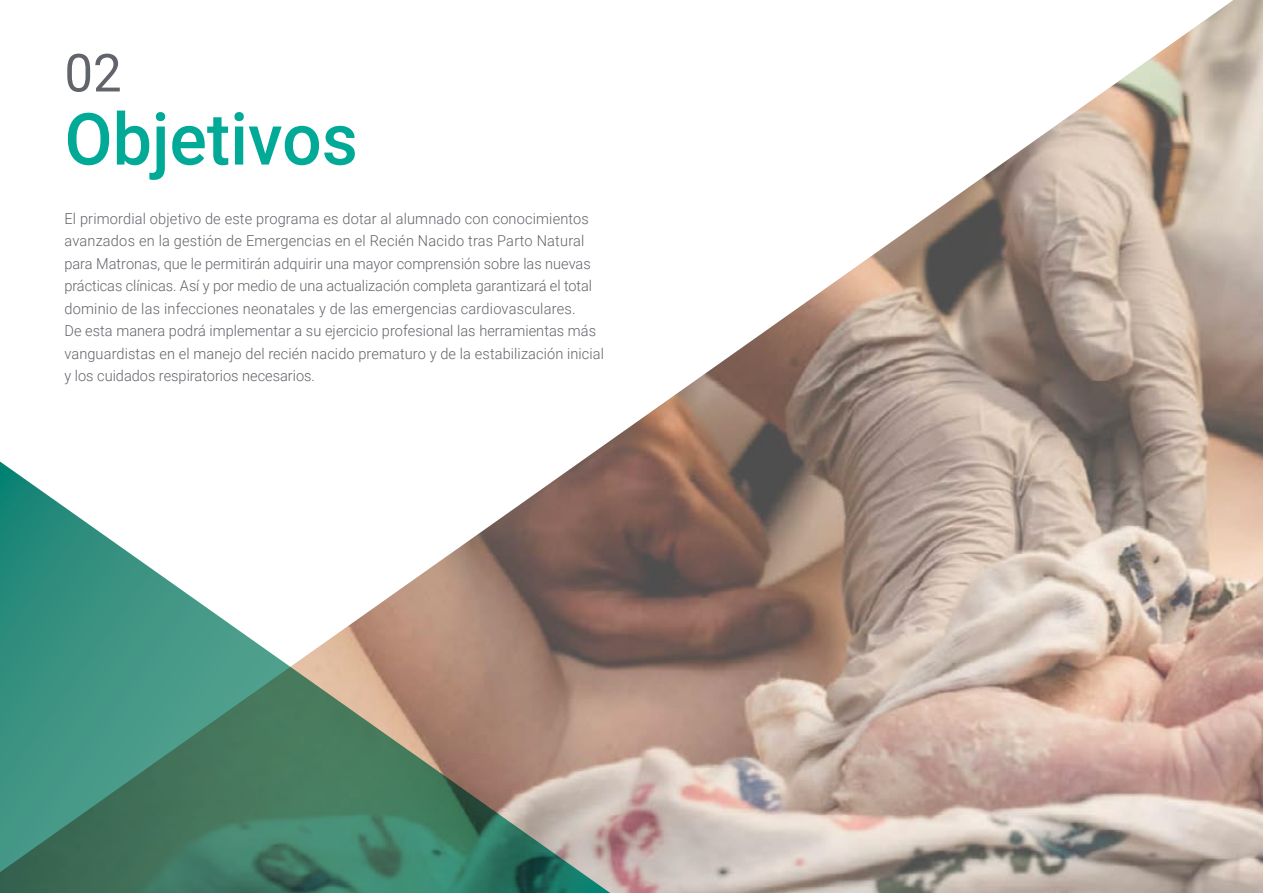
<style>
.page{position:relative;width:1263px;height:893px;background:#fff}
.page>*{position:absolute;margin:0;border:0;box-sizing:border-box;transform-origin:0 0}
.t1{font:500 72px "Roboto";color:#00aa97}
.t2{font:52.5px "Roboto";color:#61646a}
.t3{font:300 15px/22.5px "Roboto";letter-spacing:.005em;color:#61646a}
</style>
<div class="page">
<img style="left:603px;top:0;width:660px;height:893px">
<svg style="left:0;top:446px;width:640px;height:447px"></svg>
<h2 class="t2" style="left:64px;top:36px;width:59px">02</h2>
<h1 class="t1" style="left:64px;top:89px;width:295px">Objetivos</h1>
<p class="t3" style="left:64px;top:207px;width:541px">El primordial objetivo de este programa es dotar al alumnado con conocimientos avanzados en la gestión de Emergencias en el Recién Nacido tras Parto Natural para Matronas, que le permitirán adquirir una mayor comprensión sobre las nuevas prácticas clínicas. Así y por medio de una actualización completa garantizará el total dominio de las infecciones neonatales y de las emergencias cardiovasculares.<br>De esta manera podrá implementar a su ejercicio profesional las herramientas más vanguardistas en el manejo del recién nacido prematuro y de la estabilización inicial y los cuidados respiratorios necesarios.</p>
</div>
